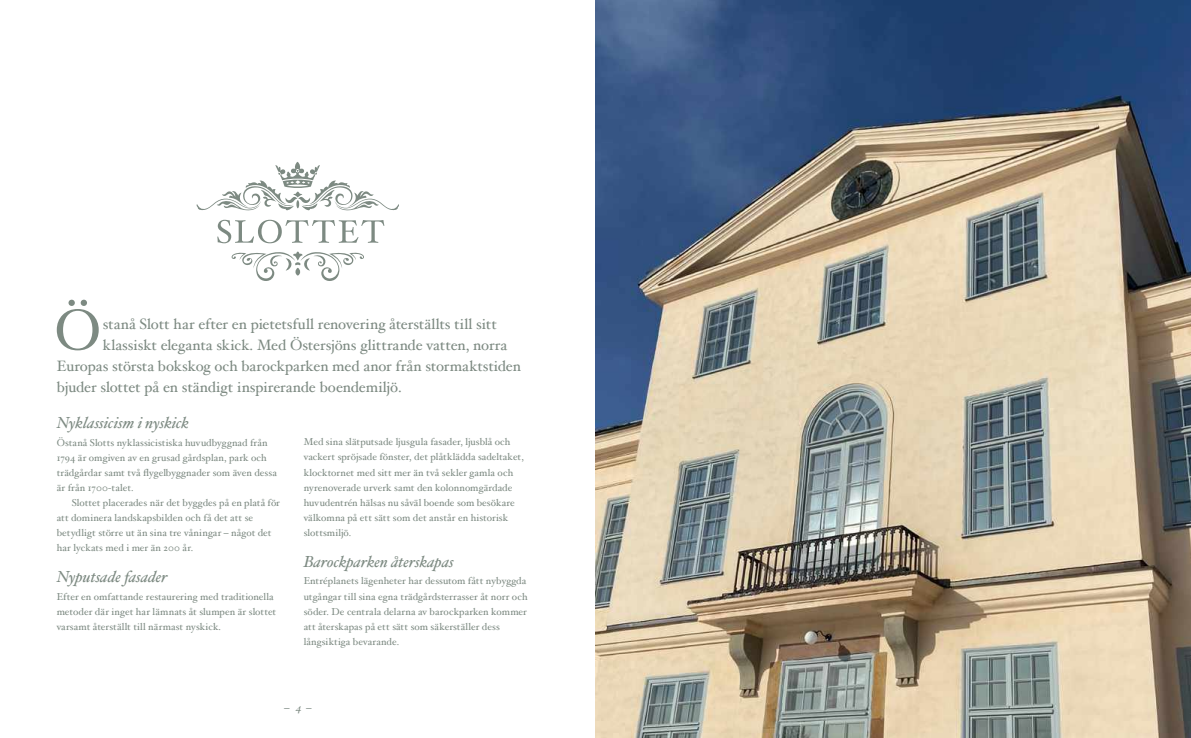
<style>
.page{position:relative;width:1191px;height:738px;background:#fff}
.page>*{position:absolute;margin:0;border:0;box-sizing:border-box;transform-origin:0 0}
.t1{font:56.9px "Hoefler Text";color:#7d8a82}
.t2{font:italic 16px "Hoefler Text";letter-spacing:-.005em;color:#7d8a82}
.t3{font:15px "Hoefler Text";letter-spacing:-.005em;color:#7d8a82}
.t4{font:10px/15px "Hoefler Text";letter-spacing:.005em;color:#7d8a82}
</style>
<div class="page">
<svg style="left:231px;top:251px;width:133px;height:30px"></svg>
<svg style="left:196px;top:162px;width:203px;height:49px"></svg>
<svg style="left:217px;top:219px;width:167px;height:24px"></svg>
<img style="left:595px;top:0;width:596px;height:737px">
<h1 class="t1" style="left:54px;top:296px;width:49px">Ö</h1>
<h3 class="t3" style="left:103px;top:314px;width:395px">stanå Slott har efter en pietetsfull renovering återställts till sitt</h3>
<h3 class="t3" style="left:103px;top:335px;width:406px">klassiskt eleganta skick. Med Östersjöns glittrande vatten, norra</h3>
<h3 class="t3" style="left:57px;top:356px;width:466px">Europas största bokskog och barockparken med anor från stormaktstiden</h3>
<h3 class="t3" style="left:57px;top:377px;width:346px">bjuder slottet på en ständigt inspirerande boendemiljö.</h3>
<h2 class="t2" style="left:57px;top:412px;width:134px">Nyklassicism i nyskick</h2>
<p class="t4" style="left:57px;top:434px;width:222px">Östanå Slotts nyklassicistiska huvudbyggnad från 1794 är omgiven av en grusad gårdsplan, park och trädgårdar samt två flygelbyggnader som även dessa är från 1700-talet.</p>
<p class="t4" style="left:57px;top:494px;width:225px;text-indent:15px">Slottet placerades när det byggdes på en platå för att dominera landskapsbilden och få det att se betydligt större ut än sina tre våningar – något det har lyckats med i mer än 200 år.</p>
<h2 class="t2" style="left:57px;top:566px;width:112px">Nyputsade fasader</h2>
<p class="t4" style="left:57px;top:588px;width:221px">Efter en omfattande restaurering med traditionella metoder där inget har lämnats åt slumpen är slottet varsamt återställt till närmast nyskick.</p>
<p class="t4" style="left:304px;top:434px;width:221px">Med sina slätputsade ljusgula fasader, ljusblå och vackert spröjsade fönster, det plåtklädda sadeltaket, klocktornet med sitt mer än två sekler gamla och nyrenoverade urverk samt den kolonnomgärdade huvudentrén hälsas nu såväl boende som besökare välkomna på ett sätt som det anstår en historisk slottsmiljö.</p>
<h2 class="t2" style="left:304px;top:551px;width:152px">Barockparken återskapas</h2>
<p class="t4" style="left:304px;top:573px;width:225px">Entréplanets lägenheter har dessutom fått nybyggda utgångar till sina egna trädgårdsterrasser åt norr och söder. De centrala delarna av barockparken kommer att återskapas på ett sätt som säkerställer dess långsiktiga bevarande.</p>
</div>
